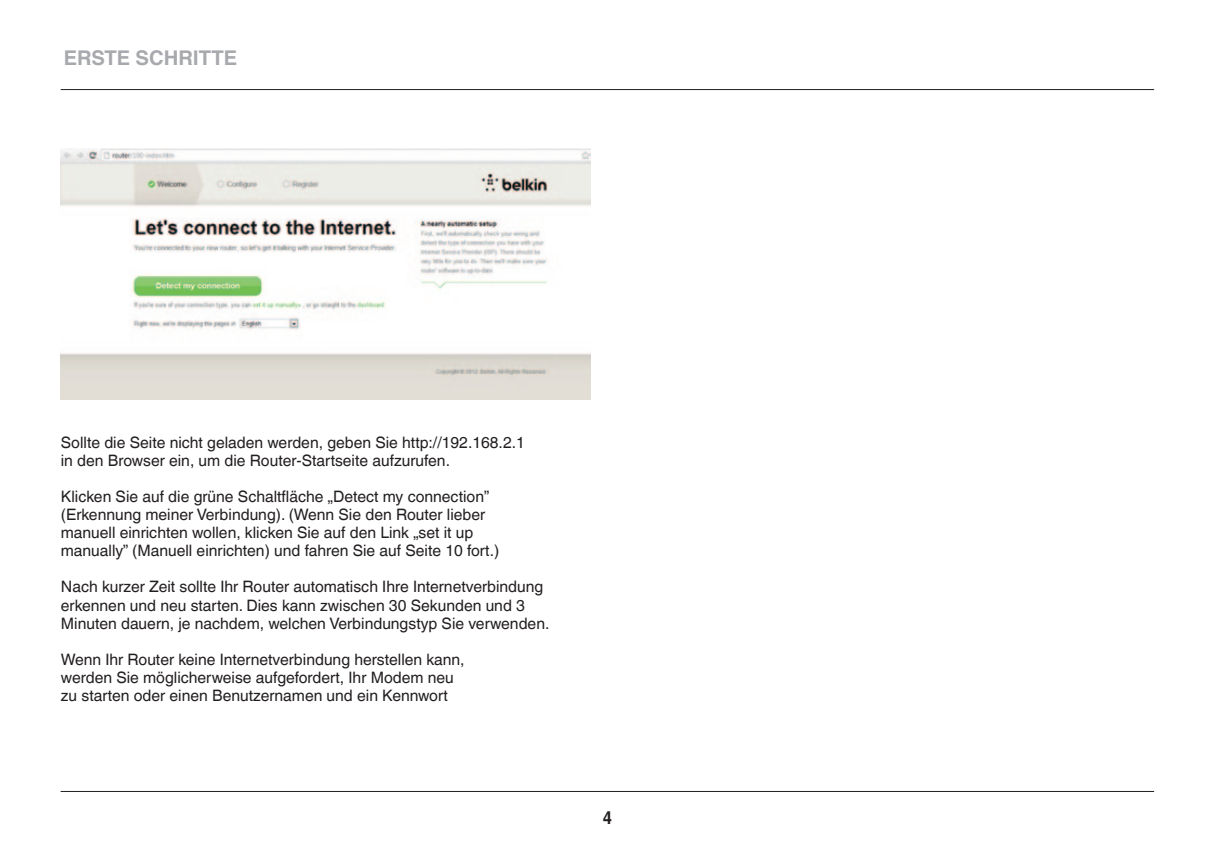
<style>
.page{position:relative;width:1215px;height:852px;background:#fff}
.page>*{position:absolute;margin:0;border:0;box-sizing:border-box;transform-origin:0 0}
.t1{font:700 20.25px "Helvetica World";color:#a8a9ad}
.t2{font:700 18px "Helvetica World";color:#231f20;scale:.9 1}
.t3{font:15.75px/18px "Helvetica World";color:#231f20}
</style>
<div class="page">
<hr style="left:61px;top:790px;width:1093px;height:1px;background:#231f20">
<hr style="left:61px;top:89px;width:1093px;height:1px;background:#231f20">
<img style="left:61px;top:149px;width:529px;height:250px">
<p class="t1" style="left:64px;top:46px;width:175px">ERSTE SCHRITTE</p>
<p class="t3" style="left:61px;top:433px;width:466px">Sollte die Seite nicht geladen werden, geben Sie http://192.168.2.1 in den Browser ein, um die Router-Startseite aufzurufen.</p>
<p class="t3" style="left:61px;top:487px;width:440px">Klicken Sie auf die grüne Schaltfläche „Detect my connection” (Erkennung meiner Verbindung). (Wenn Sie den Router lieber manuell einrichten wollen, klicken Sie auf den Link „set it up manually” (Manuell einrichten) und fahren Sie auf Seite 10 fort.)</p>
<p class="t3" style="left:61px;top:577px;width:490px">Nach kurzer Zeit sollte Ihr Router automatisch Ihre Internetverbindung erkennen und neu starten. Dies kann zwischen 30 Sekunden und 3<br>Minuten dauern, je nachdem, welchen Verbindungstyp Sie verwenden.</p>
<p class="t3" style="left:61px;top:649px;width:405px">Wenn Ihr Router keine Internetverbindung herstellen kann, werden Sie möglicherweise aufgefordert, Ihr Modem neu zu starten oder einen Benutzernamen und ein Kennwort</p>
<p class="t2" style="left:603px;top:806px;width:12px">4</p>
</div>
